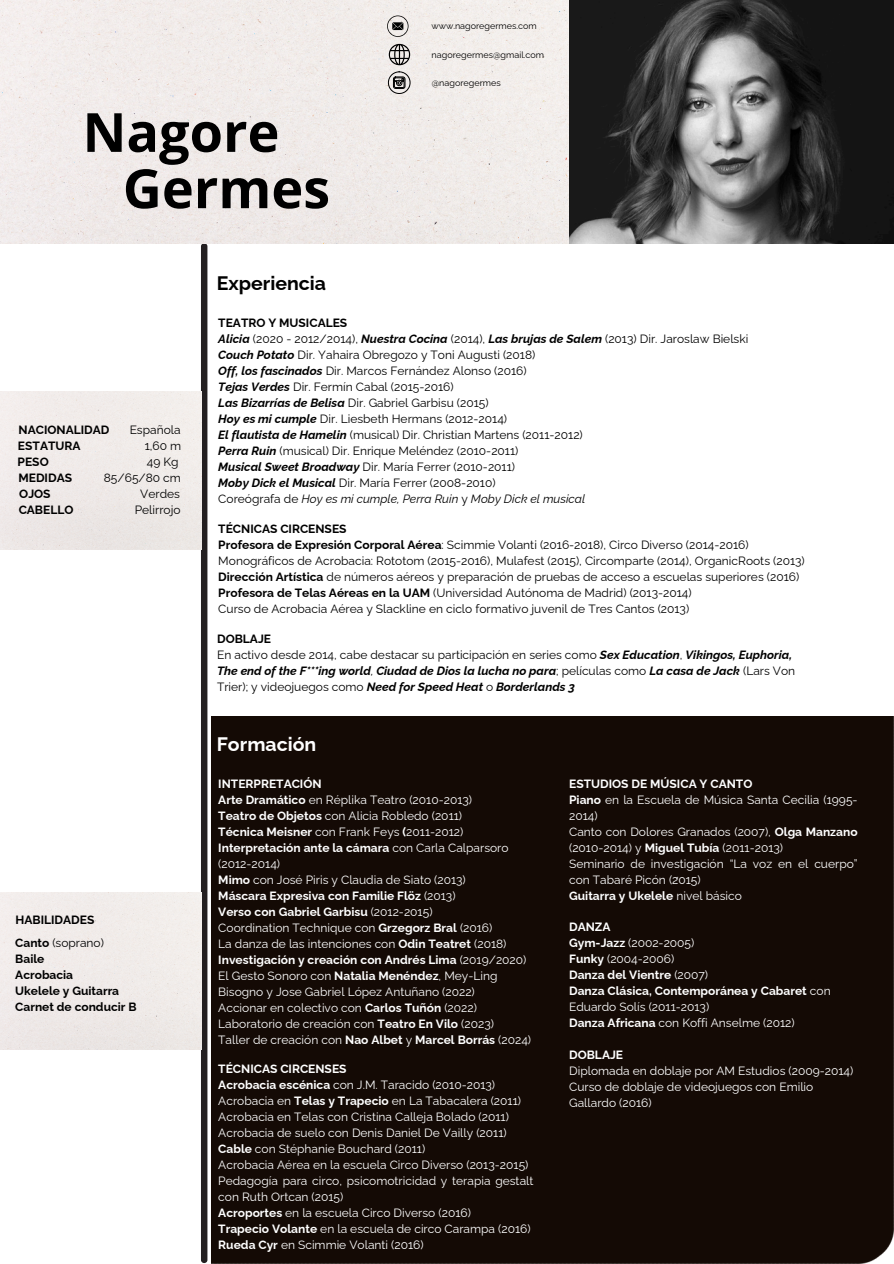
<style>
.page{position:relative;width:894px;height:1264px;background:#fff}
.page>*{position:absolute;margin:0;border:0;box-sizing:border-box;transform-origin:0 0}
.t1{font:700 54px "Open Sans";color:#000}
.t2{font:700 19.5px "Raleway";color:#000}
.t3{font:700 19.5px "Raleway";color:#fff}
.t4{font:12px/16px "Raleway";color:#fff}
.t5{font:12px/16px "Raleway";color:#000}
.t6{font:italic 700 12px/16px "Raleway";color:#000}
.t7{font:700 12px/16px "Raleway";color:#fff}
.t8{font:700 12px/15.9px "Raleway";color:#000}
.t9{font:9px "Raleway";color:#000}
.s1{font-weight:400}
.s2{font-weight:700}
.s3{font-weight:700;font-style:italic}
.s4{font-style:italic}
.s5{font-style:normal}
.s6{font-weight:400;font-style:normal}
</style>
<div class="page">
<div style="left:201px;top:243px;width:6px;height:1019px;background:#231f20;border-radius:3px"></div>
<img style="left:0;top:0;width:893px;height:243px">
<div style="left:211px;top:717px;width:682px;height:546px;background:#140a05"></div>
<svg style="left:388px;top:71px;width:22px;height:23px"></svg>
<svg style="left:388px;top:44px;width:22px;height:21px"></svg>
<svg style="left:387px;top:15px;width:21px;height:22px"></svg>
<div style="left:0;top:391px;width:201px;height:158px;background:#f0ebe9"></div>
<div style="left:0;top:892px;width:201px;height:157px;background:#f0ebe9"></div>
<h1 class="t1" style="left:82px;top:94px;width:198px">Nagore</h1>
<h1 class="t1" style="left:123px;top:150px;width:209px">Germes</h1>
<p class="t2" style="left:217px;top:271px;width:111px">Experiencia</p>
<p class="t9" style="left:431px;top:21px;width:107px">www.nagoregermes.com</p>
<p class="t9" style="left:431px;top:50px;width:114px">nagoregermes@gmail.com</p>
<h4 class="t9" style="left:431px;top:77px;width:70px">@nagoregermes</h4>
<h4 class="t8" style="left:19px;top:422px;width:92px">NACIONALIDAD</h4>
<h4 class="t5" style="left:130px;top:422px;width:52px">Española</h4>
<h4 class="t8" style="left:18px;top:438px;width:64px">ESTATURA</h4>
<h4 class="t5" style="left:145px;top:438px;width:38px">1,60 m</h4>
<h4 class="t8" style="left:18px;top:454px;width:33px">PESO</h4>
<h4 class="t5" style="left:147px;top:454px;width:33px">49 Kg</h4>
<h4 class="t8" style="left:18px;top:470px;width:55px">MEDIDAS</h4>
<h4 class="t5" style="left:104px;top:470px;width:78px">85/65/80 cm</h4>
<h4 class="t8" style="left:19px;top:486px;width:33px">OJOS</h4>
<h4 class="t5" style="left:140px;top:486px;width:41px">Verdes</h4>
<h4 class="t8" style="left:19px;top:502px;width:56px">CABELLO</h4>
<h4 class="t5" style="left:135px;top:502px;width:47px">Pelirrojo</h4>
<h3 class="t8" style="left:16px;top:912px;width:80px">HABILIDADES</h3>
<p class="t8" style="left:15px;top:934px;width:123px">Canto <span class="s1">(soprano)<br></span>Baile<br>Acrobacia<br>Ukelele y Guitarra<br>Carnet de conducir B</p>
<h4 class="t5" style="left:218px;top:315px;width:531px"><span class="s2">TEATRO Y MUSICALES<br></span><span class="s3">Alicia</span> (2020 - 2012/2014), <span class="s3">Nuestra Cocina</span> (2014), <span class="s3">Las brujas de Salem</span> (2013) Dir. Jaroslaw Bielski <span class="s3">Couch Potato</span> Dir. Yahaira Obregozo y Toni Augusti (2018)<br><span class="s3">Off, los fascinados</span> Dir. Marcos Fernández Alonso (2016)<br><span class="s3">Tejas Verdes</span> Dir. Fermín Cabal (2015-2016)<br><span class="s3">Las Bizarrías de Belisa</span> Dir. Gabriel Garbisu (2015)<br><span class="s3">Hoy es mi cumple</span> Dir. Liesbeth Hermans (2012-2014)<br><span class="s3">El flautista de Hamelin</span> (musical) Dir. Christian Martens (2011-2012)<br><span class="s3">Perra Ruin</span> (musical) Dir. Enrique Meléndez (2010-2011)<br><span class="s3">Musical Sweet Broadway</span> Dir. María Ferrer (2010-2011)<br><span class="s3">Moby Dick el Musical</span> Dir. María Ferrer (2008-2010)<br>Coreógrafa de <span class="s4">Hoy es mi cumple, Perra Ruin</span> y <span class="s4">Moby Dick el musical</span></h4>
<p class="t5" style="left:218px;top:520px;width:588px"><span class="s2">TÉCNICAS CIRCENSES<br>Profesora de Expresión Corporal Aérea</span>: Scimmie Volanti (2016-2018), Circo Diverso (2014-2016)<br>Monográficos de Acrobacia: Rototom (2015-2016), Mulafest (2015), Circomparte (2014), OrganicRoots (2013)<br><span class="s2">Dirección Artística</span> de números aéreos y preparación de pruebas de acceso a escuelas superiores (2016)<br><span class="s2">Profesora de Telas Aéreas en la UAM</span> (Universidad Autónoma de Madrid) (2013-2014)<br>Curso de Acrobacia Aérea y Slackline en ciclo formativo juvenil de Tres Cantos (2013)</p>
<h2 class="t6" style="left:217px;top:630px;width:579px"><span class="s5">DOBLAJE<br></span><span class="s6">En activo desde 2014, cabe destacar su participación en series como</span> Sex Education<span class="s6">,</span> Vikingos, Euphoria, The end of the F***ing world<span class="s1">,</span> Ciudad de Dios la lucha no para<span class="s6">; películas como</span> La casa de Jack <span class="s6">(Lars Von Trier); y videojuegos como</span> Need for Speed Heat <span class="s6">o</span> Borderlands 3</h2>
<p class="t3" style="left:217px;top:732px;width:101px">Formación</p>
<h4 class="t4" style="left:218px;top:776px;width:314px"><span class="s2">INTERPRETACIÓN<br>Arte Dramático</span> en Réplika Teatro (2010-2013)<br><span class="s2">Teatro de Objetos</span> con Alicia Robledo (2011)<br><span class="s2">Técnica Meisner</span> con Frank Feys <span class="s2">(</span>2011-2012)<br><span class="s2">Interpretación ante la cámara</span> con Carla Calparsoro (2012-2014)<br><span class="s2">Mimo</span> con José Piris y Claudia de Siato (2013)<br><span class="s2">Máscara Expresiva con Familie Flöz</span> (2013)<br><span class="s2">Verso con Gabriel Garbisu</span> (2012-2015)<br>Coordination Technique con <span class="s2">Grzegorz Bral</span> (2016)<br>La danza de las intenciones con <span class="s2">Odin Teatret</span> (2018)<br><span class="s2">Investigación y creación con Andrés Lima</span> (2019/2020)<br>El Gesto Sonoro con <span class="s2">Natalia Menéndez</span>, Mey-Ling Bisogno y Jose Gabriel López Antuñano (2022)<br>Accionar en colectivo con <span class="s2">Carlos Tuñón</span> (2022)<br>Laboratorio de creación con <span class="s2">Teatro En Vilo</span> (2023)<br>Taller de creación con <span class="s2">Nao Albet</span> y <span class="s2">Marcel Borrás</span> (2024)</h4>
<h4 class="t4" style="left:569px;top:776px;width:290px"><span class="s2">ESTUDIOS DE MÚSICA Y CANTO<br>Piano</span> en la Escuela de Música Santa Cecilia (1995- 2014)<br>Canto con Dolores Granados (2007), <span class="s2">Olga Manzano </span>(2010-2014) y <span class="s2">Miguel Tubía</span> (2011-2013)<br>Seminario de investigación “La voz en el cuerpo” con Tabaré Picón (2015)<br><span class="s2">Guitarra y Ukelele</span> nivel básico</h4>
<h4 class="t7" style="left:569px;top:918px;width:263px">DANZA<br>Gym-Jazz <span class="s1">(2002-2005)<br></span>Funky <span class="s1">(2004-2006)<br></span>Danza del Vientre <span class="s1">(2007)<br></span>Danza Clásica, Contemporánea y Cabaret <span class="s1">con<br>Eduardo Solís (2011-2013)<br></span>Danza Africana <span class="s1">con Koffi Anselme (2012)</span></h4>
<p class="t4" style="left:569px;top:1046px;width:285px"><span class="s2">DOBLAJE<br></span>Diplomada en doblaje por AM Estudios (2009-2014)<br>Curso de doblaje de videojuegos con Emilio<br>Gallardo (2016)</p>
<h2 class="t4" style="left:218px;top:1060px;width:316px"><span class="s2">TÉCNICAS CIRCENSES<br>Acrobacia escénica</span> con J.M. Taracido (2010-2013)<br>Acrobacia en <span class="s2">Telas y Trapecio</span> en La Tabacalera (2011)<br>Acrobacia en Telas con Cristina Calleja Bolado (2011)<br>Acrobacia de suelo con Denis Daniel De Vailly (2011)<br><span class="s2">Cable</span> con Stéphanie Bouchard (2011)<br>Acrobacia Aérea en la escuela Circo Diverso (2013-2015)<br>Pedagogía para circo, psicomotricidad y terapia gestalt con Ruth Ortcan (2015)<br><span class="s2">Acroportes</span> en la escuela Circo Diverso (2016)<br><span class="s2">Trapecio Volante</span> en la escuela de circo Carampa (2016)<br><span class="s2">Rueda Cyr</span> en Scimmie Volanti (2016)</h2>
</div>
